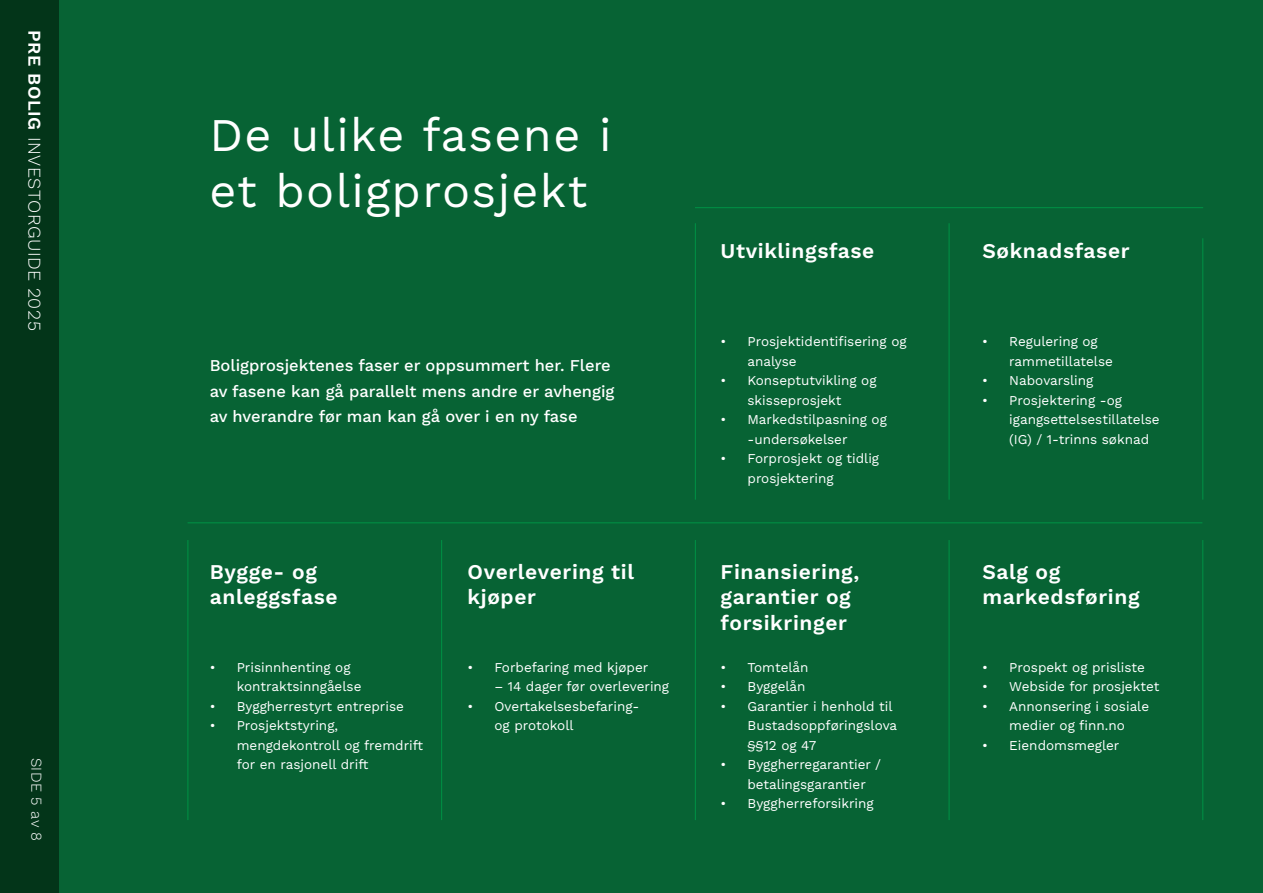
<style>
.page{position:relative;width:1263px;height:893px;background:#fff}
.page>*{position:absolute;margin:0;border:0;box-sizing:border-box;transform-origin:0 0}
.t1{font:46.8px/56.1px "Work Sans";letter-spacing:.03em;color:#fff}
.t2{font:600 21px/25.5px "Work Sans";letter-spacing:.03em;color:#fff}
.t3{font:300 18px "Work Sans";letter-spacing:.03em;color:#fff}
.t4{font:500 16.5px/25.5px "Work Sans";color:#fff}
.t5{font:300 15px "Work Sans";letter-spacing:.03em;color:#fff}
.t6{font:13.5px/19.5px "Work Sans";color:#fff}
.s1{font-weight:600}
</style>
<div class="page">
<div style="left:0;top:0;width:62px;height:893px;background:#033519"></div>
<div style="left:60px;top:0;width:1203px;height:893px;background:#076334"></div>
<hr style="left:695px;top:540px;width:1px;height:280px;background:#009245">
<hr style="left:695px;top:223px;width:1px;height:277px;background:#009245">
<hr style="left:1202px;top:540px;width:1px;height:280px;background:#009245">
<hr style="left:1202px;top:238px;width:1px;height:262px;background:#009245">
<hr style="left:949px;top:540px;width:1px;height:280px;background:#009245">
<hr style="left:949px;top:223px;width:1px;height:277px;background:#009245">
<hr style="left:188px;top:540px;width:1px;height:280px;background:#009245">
<hr style="left:441px;top:540px;width:1px;height:280px;background:#009245">
<hr style="left:188px;top:522px;width:1014px;height:1px;background:#009245">
<hr style="left:695px;top:207px;width:508px;height:1px;background:#009245">
<h3 class="t3" style="left:48px;top:30px;width:302px;rotate:90deg"><span class="s1">PRE BOLIG</span> INVESTORGUIDE 2025</h3>
<p class="t5" style="left:48px;top:757px;width:85px;rotate:90deg">SIDE 5 av 8</p>
<h1 class="t1" style="left:209px;top:105px;width:404px">De ulike fasene i et boligprosjekt</h1>
<p class="t4" style="left:210px;top:352px;width:406px">Boligprosjektenes faser er oppsummert her. Flere av fasene kan gå parallelt mens andre er avhengig av hverandre før man kan gå over i en ny fase</p>
<h2 class="t2" style="left:720px;top:237px;width:155px">Utviklingsfase</h2>
<p class="t6" style="left:747px;top:331px;width:161px;text-indent:-27px">• Prosjektidentifisering og analyse</p>
<p class="t6" style="left:720px;top:370px;width:158px;text-align:center">• Konseptutvikling og skisseprosjekt</p>
<p class="t6" style="left:747px;top:409px;width:141px;text-indent:-27px">• Markedstilpasning og -undersøkelser</p>
<p class="t6" style="left:747px;top:448px;width:133px;text-indent:-27px">• Forprosjekt og tidlig prosjektering</p>
<h2 class="t2" style="left:982px;top:237px;width:149px">Søknadsfaser</h2>
<p class="t6" style="left:1009px;top:331px;width:105px;text-indent:-27px">• Regulering og rammetillatelse</p>
<p class="t6" style="left:982px;top:370px;width:113px">• Nabovarsling</p>
<p class="t6" style="left:1009px;top:390px;width:152px;text-indent:-27px">• Prosjektering -og igangsettelsestillatelse (IG) / 1-trinns søknad</p>
<h2 class="t2" style="left:210px;top:558px;width:129px">Bygge- og anleggsfase</h2>
<h2 class="t2" style="left:467px;top:558px;width:168px">Overlevering til kjøper</h2>
<h2 class="t2" style="left:720px;top:558px;width:140px">Finansiering, garantier og forsikringer</h2>
<h2 class="t2" style="left:982px;top:558px;width:159px">Salg og markedsføring</h2>
<p class="t6" style="left:237px;top:657px;width:126px;text-indent:-27px">• Prisinnhenting og kontraktsinngåelse</p>
<p class="t6" style="left:210px;top:696px;width:196px">• Byggherrestyrt entreprise</p>
<p class="t6" style="left:237px;top:715px;width:188px;text-indent:-27px">• Prosjektstyring, mengdekontroll og fremdrift for en rasjonell drift</p>
<p class="t6" style="left:467px;top:657px;width:182px">• Forbefaring med kjøper</p>
<p class="t6" style="left:494px;top:676px;width:176px">– 14 dager før overlevering</p>
<p class="t6" style="left:494px;top:696px;width:146px;text-indent:-27px">• Overtakelsesbefaring&shy;og protokoll</p>
<p class="t6" style="left:720px;top:657px;width:90px">• Tomtelån</p>
<p class="t6" style="left:720px;top:676px;width:87px">• Byggelån</p>
<p class="t6" style="left:747px;top:696px;width:151px;text-indent:-27px">• Garantier i henhold til<br>Bustadsoppføringslova §§12 og 47</p>
<p class="t6" style="left:747px;top:754px;width:135px;text-indent:-27px">• Byggherregarantier / betalingsgarantier</p>
<p class="t6" style="left:720px;top:793px;width:155px">• Byggherreforsikring</p>
<p class="t6" style="left:982px;top:657px;width:164px">• Prospekt og prisliste</p>
<p class="t6" style="left:982px;top:676px;width:178px">• Webside for prosjektet</p>
<p class="t6" style="left:982px;top:696px;width:168px;text-align:center">• Annonsering i sosiale medier og finn.no</p>
<p class="t6" style="left:982px;top:735px;width:139px">• Eiendomsmegler</p>
</div>
